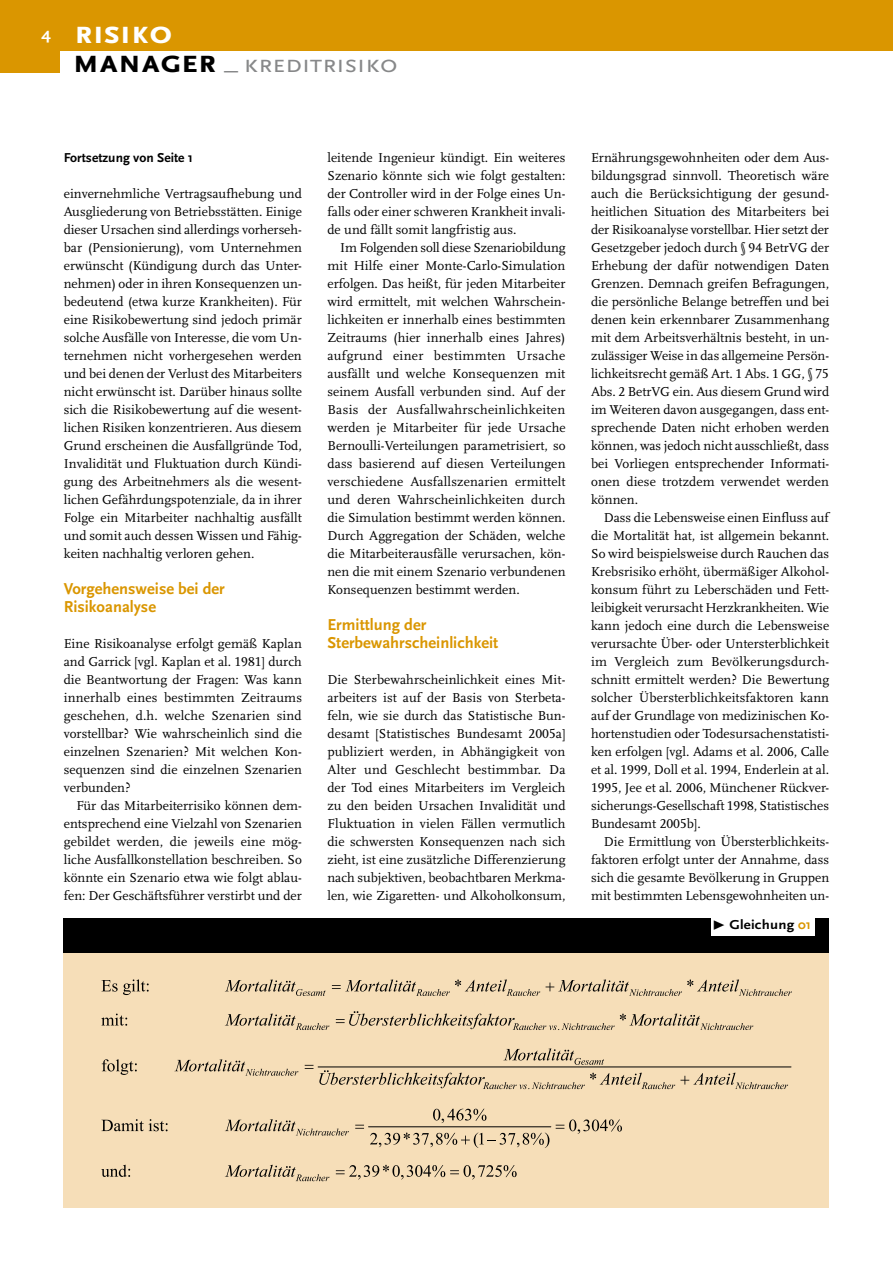
<style>
.page{position:relative;width:893px;height:1263px;background:#fff}
.page>*{position:absolute;margin:0;border:0;box-sizing:border-box;transform-origin:0 0}
.t1{font:700 33px "Scala Sans Caps";letter-spacing:-.015em;color:#fff;scale:1.1 1}
.t2{font:25.5px "Scala Sans Caps";letter-spacing:-.015em;color:#878889;scale:1.1 1}
._07_zwischenhead{font:700 16.5px/18px "Scala Sans";color:#da9600}
._05_copy_einzug{font:13.5px/18px "Scala LF";color:#000;text-align:justify}
._05_copy{font:13.5px/18px "Scala LF";color:#000;text-align:justify}
._05_copy_initial{font:13.5px/18px "Scala LF";color:#000;text-align:justify}
._05_copy-2{font:700 13.5px "Scala Sans";color:#000}
._05_copy-3{font:700 13.5px "Scala Sans";color:#000;scale:1.1 1}
.s1{font-weight:700;font-size:33px;color:#000}
.s2{font-family:"The Sans Expert";font-weight:400}
.s3{color:#da9600}
</style>
<div class="page">
<div style="left:0;top:0;width:893px;height:51px;background:#da9600"></div>
<div style="left:0;top:0;width:60px;height:72px;background:#da9600"></div>
<div style="left:64px;top:918px;width:765px;height:35px;background:#000"></div>
<div style="left:711px;top:918px;width:103px;height:17px;background:#fff"></div>
<div style="left:64px;top:953px;width:765px;height:255px;background:#f6deb8"></div>
<svg style="left:101px;top:979px;width:48px;height:16px"></svg>
<svg style="left:225px;top:979px;width:101px;height:17px"></svg>
<svg style="left:546px;top:979px;width:246px;height:17px"></svg>
<svg style="left:332px;top:979px;width:208px;height:17px"></svg>
<svg style="left:101px;top:1013px;width:26px;height:13px"></svg>
<svg style="left:225px;top:1013px;width:104px;height:17px"></svg>
<svg style="left:336px;top:1011px;width:417px;height:19px"></svg>
<svg style="left:102px;top:1059px;width:35px;height:16px"></svg>
<hr style="left:318px;top:1066px;width:473px;height:1px;background:#000">
<svg style="left:174px;top:1059px;width:124px;height:17px"></svg>
<svg style="left:305px;top:1065px;width:8px;height:4px"></svg>
<svg style="left:319px;top:1048px;width:469px;height:41px"></svg>
<svg style="left:101px;top:1119px;width:67px;height:12px"></svg>
<hr style="left:369px;top:1126px;width:182px;height:1px;background:#000">
<svg style="left:433px;top:1109px;width:53px;height:14px"></svg>
<svg style="left:225px;top:1119px;width:124px;height:16px"></svg>
<svg style="left:556px;top:1119px;width:66px;height:15px"></svg>
<svg style="left:355px;top:1125px;width:9px;height:4px"></svg>
<svg style="left:370px;top:1132px;width:179px;height:16px"></svg>
<svg style="left:101px;top:1165px;width:29px;height:12px"></svg>
<svg style="left:225px;top:1165px;width:104px;height:16px"></svg>
<svg style="left:336px;top:1165px;width:181px;height:14px"></svg>
<p class="t1" style="left:75px;top:14px;width:91px">risiko</p>
<p class="t2" style="left:72px;top:50px;width:298px"><span class="s1">manager</span> _ kreditrisiko</p>
<p class="_05_copy-2" style="left:64px;top:150px;width:129px">Fortsetzung von Seite 1</p>
<p class="_05_copy_initial" style="left:64px;top:185px;width:240px">einvernehmliche Vertragsaufhebung und Ausgliederung von Betriebsstätten. Einige dieser Ursachen sind allerdings vorherseh&shy;bar (Pensionierung), vom Unternehmen erwünscht (Kündigung durch das Unter&shy;nehmen) oder in ihren Konsequenzen un&shy;bedeutend (etwa kurze Krankheiten). Für eine Risikobewertung sind jedoch primär solche Ausfälle von Interesse, die vom Un&shy;ternehmen nicht vorhergesehen werden und bei denen der Verlust des Mitarbeiters nicht erwünscht ist. Darüber hinaus sollte sich die Risikobewertung auf die wesent&shy;lichen Risiken konzentrieren. Aus diesem Grund erscheinen die Ausfallgründe Tod, Invalidität und Fluktuation durch Kündi&shy;gung des Arbeitnehmers als die wesent&shy;lichen Gefährdungspotenziale, da in ihrer Folge ein Mitarbeiter nachhaltig ausfällt und somit auch dessen Wissen und Fähig&shy;keiten nachhaltig verloren gehen.</p>
<p class="_07_zwischenhead" style="left:64px;top:580px;width:162px">Vorgehensweise bei der<br>Risikoanalyse</p>
<p class="_05_copy" style="left:64px;top:635px;width:240px">Eine Risikoanalyse erfolgt gemäß Kaplan and Garrick [vgl. Kaplan et al. 1981] durch die Beantwortung der Fragen: Was kann innerhalb eines bestimmten Zeitraums geschehen, d.h. welche Szenarien sind vorstellbar? Wie wahrscheinlich sind die einzelnen Szenarien? Mit welchen Kon&shy;sequenzen sind die einzelnen Szenarien verbunden?</p>
<p class="_05_copy_einzug" style="left:64px;top:797px;width:240px;text-indent:13px">Für das Mitarbeiterrisiko können dem&shy;entsprechend eine Vielzahl von Szenarien gebildet werden, die jeweils eine mög&shy;liche Ausfallkonstellation beschreiben. So könnte ein Szenario etwa wie folgt ablau&shy;fen: Der Geschäftsführer verstirbt und der</p>
<p class="_05_copy_einzug" style="left:327px;top:149px;width:240px">leitende Ingenieur kündigt. Ein weiteres Szenario könnte sich wie folgt gestalten: der Controller wird in der Folge eines Un&shy;falls oder einer schweren Krankheit invali&shy;de und fällt somit langfristig aus.</p>
<p class="_05_copy_einzug" style="left:327px;top:239px;width:240px;text-indent:13px">Im Folgenden soll diese Szenariobildung mit Hilfe einer Monte-Carlo-Simulation erfolgen. Das heißt, für jeden Mitarbeiter wird ermittelt, mit welchen Wahrschein&shy;lichkeiten er innerhalb eines bestimmten Zeitraums (hier innerhalb eines Jahres) aufgrund einer bestimmten Ursache ausfällt und welche Konsequenzen mit seinem Ausfall verbunden sind. Auf der Basis der Ausfallwahrscheinlichkeiten werden je Mitarbeiter für jede Ursache Bernoulli-Verteilungen parametrisiert, so dass basierend auf diesen Verteilungen verschiedene Ausfallszenarien ermittelt und deren Wahrscheinlichkeiten durch die Simulation bestimmt werden können.<br>Durch Aggregation der Schäden, welche die Mitarbeiterausfälle verursachen, kön&shy;nen die mit einem Szenario verbundenen Konsequenzen bestimmt werden.</p>
<p class="_07_zwischenhead" style="left:327px;top:616px;width:172px">Ermittlung der<br>Sterbewahrscheinlichkeit</p>
<p class="_05_copy" style="left:327px;top:671px;width:240px">Die Sterbewahrscheinlichkeit eines Mit&shy;arbeiters ist auf der Basis von Sterbeta&shy;feln, wie sie durch das Statistische Bun&shy;desamt [Statistisches Bundesamt 2005a] publiziert werden, in Abhängigkeit von Alter und Geschlecht bestimmbar. Da der Tod eines Mitarbeiters im Vergleich zu den beiden Ursachen Invalidität und Fluktuation in vielen Fällen vermutlich die schwersten Konsequenzen nach sich zieht, ist eine zusätzliche Differenzierung nach subjektiven, beobachtbaren Merkma&shy;len, wie Zigaretten- und Alkoholkonsum,</p>
<p class="_05_copy" style="left:591px;top:149px;width:240px">Ernährungsgewohnheiten oder dem Aus&shy;bildungsgrad sinnvoll. Theoretisch wäre auch die Berücksichtigung der gesund&shy;heitlichen Situation des Mitarbeiters bei der Risikoanalyse vorstellbar. Hier setzt der Gesetzgeber jedoch durch § 94 BetrVG der Erhebung der dafür notwendigen Daten Grenzen. Demnach greifen Befragungen, die persönliche Belange betreffen und bei denen kein erkennbarer Zusammenhang mit dem Arbeitsverhältnis besteht, in un&shy;zulässiger Weise in das allgemeine Persön&shy;lichkeitsrecht gemäß Art. 1 Abs. 1 GG, § 75<br>Abs. 2 BetrVG ein. Aus diesem Grund wird im Weiteren davon ausgegangen, dass ent&shy;sprechende Daten nicht erhoben werden können, was jedoch nicht ausschließt, dass bei Vorliegen entsprechender Informati&shy;onen diese trotzdem verwendet werden können.</p>
<p class="_05_copy_einzug" style="left:591px;top:509px;width:240px;text-indent:13px">Dass die Lebensweise einen Einfluss auf die Mortalität hat, ist allgemein bekannt.<br>So wird beispielsweise durch Rauchen das Krebsrisiko erhöht, übermäßiger Alkohol&shy;konsum führt zu Leberschäden und Fett&shy;leibigkeit verursacht Herzkrankheiten. Wie kann jedoch eine durch die Lebensweise verursachte Über- oder Untersterblichkeit im Vergleich zum Bevölkerungsdurch&shy;schnitt ermittelt werden? Die Bewertung solcher Übersterblichkeitsfaktoren kann auf der Grundlage von medizinischen Ko&shy;hortenstudien oder Todesursachenstatisti&shy;ken erfolgen [vgl. Adams et al. 2006, Calle et al. 1999, Doll et al. 1994, Enderlein at al.<br>1995, Jee et al. 2006, Münchener Rückver&shy;sicherungs-Gesellschaft 1998, Statistisches Bundesamt 2005b].</p>
<p class="_05_copy_einzug" style="left:591px;top:833px;width:240px;text-indent:13px">Die Ermittlung von Übersterblichkeits&shy;faktoren erfolgt unter der Annahme, dass sich die gesamte Bevölkerung in Gruppen mit bestimmten Lebensgewohnheiten un-</p>
<p class="_05_copy-3" style="left:711px;top:917px;width:90px"><span class="s2">˘</span> Gleichung <span class="s3">01</span></p>
</div>
